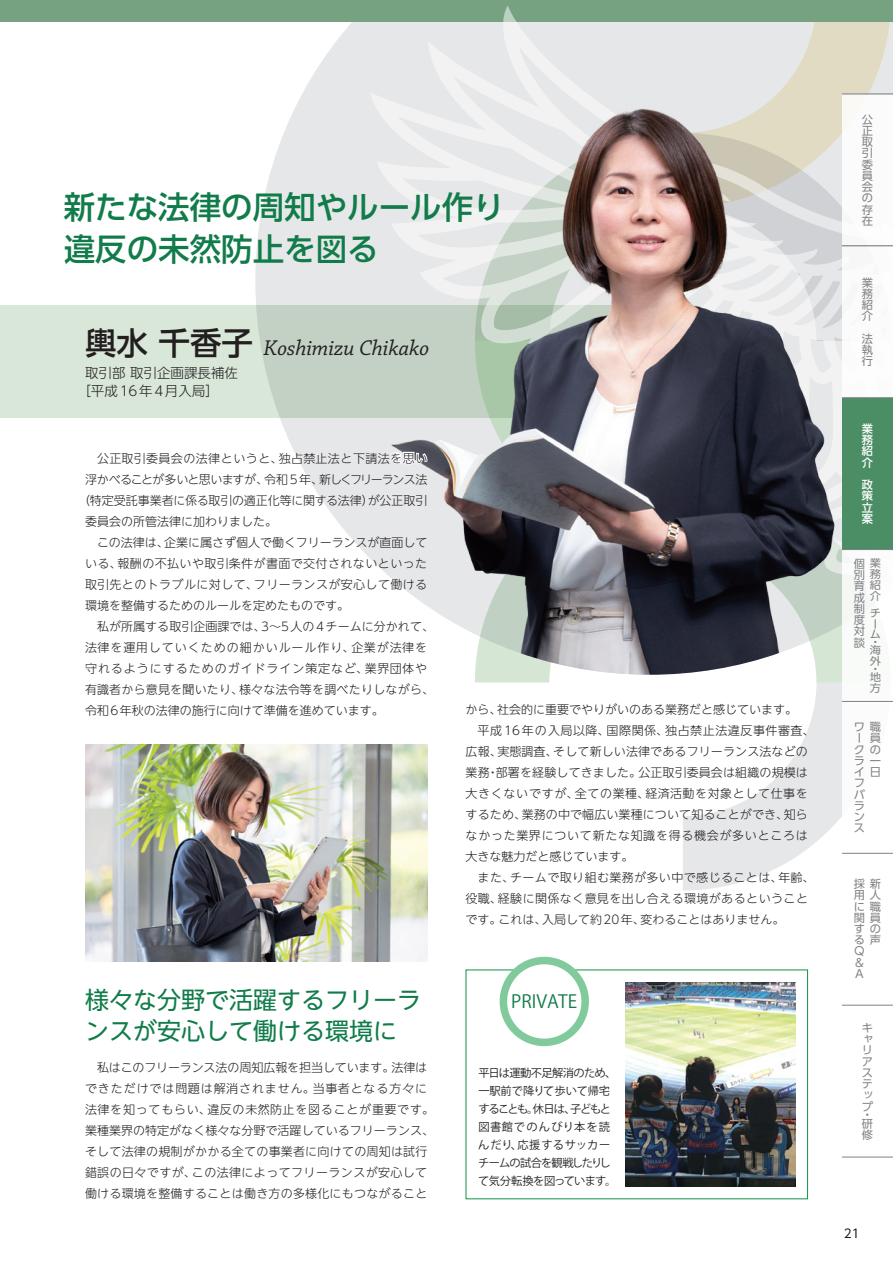
<style>
.page{position:relative;width:893px;height:1263px;background:#fff}
.page>*{position:absolute;margin:0;border:0;box-sizing:border-box;transform-origin:0 0}
.t1{font:500 31.5px/42px "UD Shin Go Pro";color:#117c4a}
.t2{font:24px/31.5px "UD Shin Go NT Pro";color:#117c4a}
.t3{font:italic 22.5px "Chaparral Pro";color:#231f20}
.t4{font:18px "Koz Go Pro";color:#117c4a}
.t5{font:300 13.5px/18px "UD Shin Go Pro";color:#231f20}
.t6{font:300 12px/21px "UD Shin Go NT Pro";letter-spacing:.02em;color:#231f20;text-align:center}
.t7{font:300 12px "UD Shin Go NT Pro";color:#231f20}
.t8{font:300 12px "UD Shin Go NT Pro";letter-spacing:.04em;color:#231f20}
.t9{font:300 12px "UD Shin Go NT Pro";letter-spacing:.08em;color:#231f20}
.t10{font:300 12px "UD Shin Go NT Pro";letter-spacing:-.07em;color:#231f20}
.t11{font:300 12px "UD Shin Go NT Pro";letter-spacing:-.005em;color:#231f20}
.t12{font:300 12px "UD Shin Go NT Pro";letter-spacing:.045em;color:#231f20}
.t13{font:300 12px "UD Shin Go NT Pro";letter-spacing:.055em;color:#231f20}
.t14{font:300 12px "UD Shin Go NT Pro";letter-spacing:.06em;color:#231f20}
.t15{font:12px "UD Shin Go Pro";color:#231f20}
.t16{font:11.25px/18px "Koz Go Pro";letter-spacing:-.05em;color:#231f20}
.t17{font:11.25px/11.2px "UD Shin Go Pro";color:#808285;text-align:justify}
.t18{font:500 11.25px/11.2px "UD Shin Go Pro";color:#fff;text-align:justify}
.t19{font:10.65px/10.6px "UD Shin Go Pro";color:#808285;scale:1.05 1}
.s1{font-family:"UD Shin Go Pro";font-weight:500;font-style:normal;font-size:31.5px}
.s2{color:#fff}
.s3{font-size:10.65px}
</style>
<div class="page">
<svg style="left:475px;top:675px;width:367px;height:215px"></svg>
<div style="left:0;top:0;width:893px;height:21px;background:#77a282"></div>
<div style="left:0;top:306px;width:653px;height:112px;background:#d9e7d8"></div>
<img style="left:261px;top:6px;width:632px;height:669px">
<img style="left:85px;top:744px;width:342px;height:217px">
<img style="left:625px;top:982px;width:170px;height:204px">
<div style="left:500px;top:957px;width:89px;height:89px;border:8px solid #80ca9c;border-radius:50%"></div>
<div style="left:842px;top:94px;width:51px;height:1063px;background:#fff"></div>
<div style="left:842px;top:398px;width:51px;height:151px;background:#4b8e65"></div>
<hr style="left:842px;top:397px;width:51px;height:1px;background:#808285">
<hr style="left:842px;top:549px;width:51px;height:1px;background:#808285">
<hr style="left:842px;top:701px;width:51px;height:1px;background:#808285">
<hr style="left:842px;top:853px;width:51px;height:1px;background:#808285">
<hr style="left:842px;top:1005px;width:51px;height:1px;background:#808285">
<hr style="left:842px;top:1157px;width:51px;height:1px;background:#808285">
<hr style="left:842px;top:94px;width:51px;height:1px;background:#6c6d70">
<hr style="left:842px;top:245px;width:51px;height:1px;background:#6c6d70">
<h1 class="t1" style="left:64px;top:185px;width:443px">新たな法律の周知やルール作り違反の未然防止を図る</h1>
<h3 class="t3" style="left:85px;top:336px;width:346px"><span class="s1">輿水 千香子</span> Koshimizu Chikako</h3>
<p class="t5" style="left:77px;top:364px;width:162px;text-indent:8px">取引部 取引企画課長補佐［平成16年4月入局］</p>
<p class="t6" style="left:97px;top:447px;width:332px">公正取引委員会の法律というと、独占禁止法と下請法<span class="s2">を思い</span></p>
<p class="t10" style="left:85px;top:469px;width:344px">浮かべることが多いと思いますが、令和 5 年、新しくフリーランス法</p>
<p class="t7" style="left:78px;top:490px;width:351px">（特定受託事業者に係る取引の適正化等に関する法律）が公正取引</p>
<p class="t7" style="left:85px;top:511px;width:193px">委員会の所管法律に加わりました。</p>
<p class="t11" style="left:97px;top:532px;width:332px">この法律は、企業に属さず個人で働くフリーランスが直面して</p>
<p class="t8" style="left:85px;top:553px;width:344px">いる、報酬の不払いや取引条件が書面で交付されないといった</p>
<p class="t6" style="left:85px;top:573px;width:344px">取引先とのトラブルに対して、フリーランスが安心して働ける</p>
<p class="t7" style="left:85px;top:595px;width:265px">環境を整備するためのルールを定めたものです。</p>
<p class="t6" style="left:97px;top:615px;width:338px">私が所属する取引企画課では、3～5人の4チームに分かれて、</p>
<p class="t9" style="left:85px;top:637px;width:344px">法律を運用していくための細かいルール作り、企業が法律を</p>
<p class="t9" style="left:85px;top:658px;width:344px">守れるようにするためのガイドライン策定など、業界団体や</p>
<p class="t6" style="left:85px;top:678px;width:350px">有識者から意見を聞いたり、様々な法令等を調べたりしながら、</p>
<p class="t7" style="left:85px;top:700px;width:300px">令和6年秋の法律の施行に向けて準備を進めています。</p>
<h2 class="t2" style="left:85px;top:983px;width:337px">様々な分野で活躍するフリーランスが安心して働ける環境に</h2>
<p class="t6" style="left:85px;top:1056px;width:351px">私はこのフリーランス法の周知広報を担当しています。法律は<br>できただけでは問題は解消されません。当事者となる方々に法律を知ってもらい、違反の未然防止を図ることが重要です。業種業界の特定がなく様々な分野で活躍しているフリーランス、そして法律の規制がかかる全ての事業者に向けての周知は試行錯誤の日々ですが、この法律によってフリーランスが安心して働ける環境を整備することは働き方の多様化にもつながること</p>
<p class="t7" style="left:466px;top:700px;width:333px">から、社会的に重要でやりがいのある業務だと感じています。</p>
<p class="t12" style="left:478px;top:721px;width:338px">平成16年の入局以降、国際関係、独占禁止法違反事件審査、</p>
<p class="t6" style="left:466px;top:741px;width:344px">広報、実態調査、そして新しい法律であるフリーランス法などの</p>
<p class="t6" style="left:466px;top:762px;width:344px">業務・部署を経験してきました。公正取引委員会は組織の規模は</p>
<p class="t13" style="left:466px;top:784px;width:344px">大きくないですが、全ての業種、経済活動を対象として仕事を</p>
<p class="t6" style="left:466px;top:804px;width:344px">するため、業務の中で幅広い業種について知ることができ、知ら</p>
<p class="t14" style="left:466px;top:826px;width:344px">なかった業界について新たな知識を得る機会が多いところは</p>
<p class="t7" style="left:466px;top:847px;width:169px">大きな魅力だと感じています。</p>
<p class="t6" style="left:478px;top:867px;width:338px">また、チームで取り組む業務が多い中で感じることは、年齢、</p>
<p class="t8" style="left:466px;top:889px;width:344px">役職、経験に関係なく意見を出し合える環境があるということ</p>
<p class="t7" style="left:466px;top:910px;width:320px">です。これは、入局して約20年、変わることはありません。</p>
<h3 class="t4" style="left:511px;top:990px;width:67px">PRIVATE</h3>
<p class="t16" style="left:478px;top:1064px;width:140px">平日は運動不足解消のため、一駅前で降りて歩いて帰宅することも。休日は、子どもと図書館でのんびり本を読んだり、応援するサッカーチームの試合を観戦したりして気分転換を図っています。</p>
<p class="t17" style="left:862px;top:113px;width:13px">公正取引委員会の存在</p>
<p class="t17" style="left:862px;top:276px;width:13px">業務紹介</p>
<p class="t17" style="left:862px;top:333px;width:13px">法執行</p>
<p class="t18" style="left:862px;top:423px;width:13px">業務紹介</p>
<p class="t18" style="left:862px;top:479px;width:13px">政策立案</p>
<p class="t19" style="left:870px;top:558px;width:12px;text-align:justify">業務紹介</p>
<p class="t19" style="left:870px;top:608px;width:11px">チーム</p>
<p class="t17" style="left:854px;top:636px;width:24px">談<span class="s3">・</span></p>
<p class="t19" style="left:870px;top:644px;width:12px">海外</p>
<p class="t19" style="left:870px;top:665px;width:12px;line-height:7.9px">・地</p>
<p class="t19" style="left:870px;top:682px;width:12px">方</p>
<p class="t17" style="left:854px;top:558px;width:12px">個別育成制度対</p>
<p class="t17" style="left:854px;top:721px;width:13px;text-align:left">ワークライフバランス</p>
<p class="t17" style="left:870px;top:721px;width:13px">職員の一日</p>
<p class="t17" style="left:854px;top:878px;width:28px;text-align:left">採新用<br>に<br>関<br>す<br>る<br>Ｑ<br>＆<br>Ａ</p>
<p class="t17" style="left:870px;top:889px;width:13px">人職員の声</p>
<p class="t17" style="left:862px;top:1022px;width:13px;text-align:left">キャリアステップ</p>
<p class="t17" style="left:862px;top:1110px;width:12px;line-height:8.4px">・研</p>
<p class="t17" style="left:862px;top:1128px;width:12px">修</p>
<p class="t15" style="left:844px;top:1223px;width:17px">21</p>
</div>
